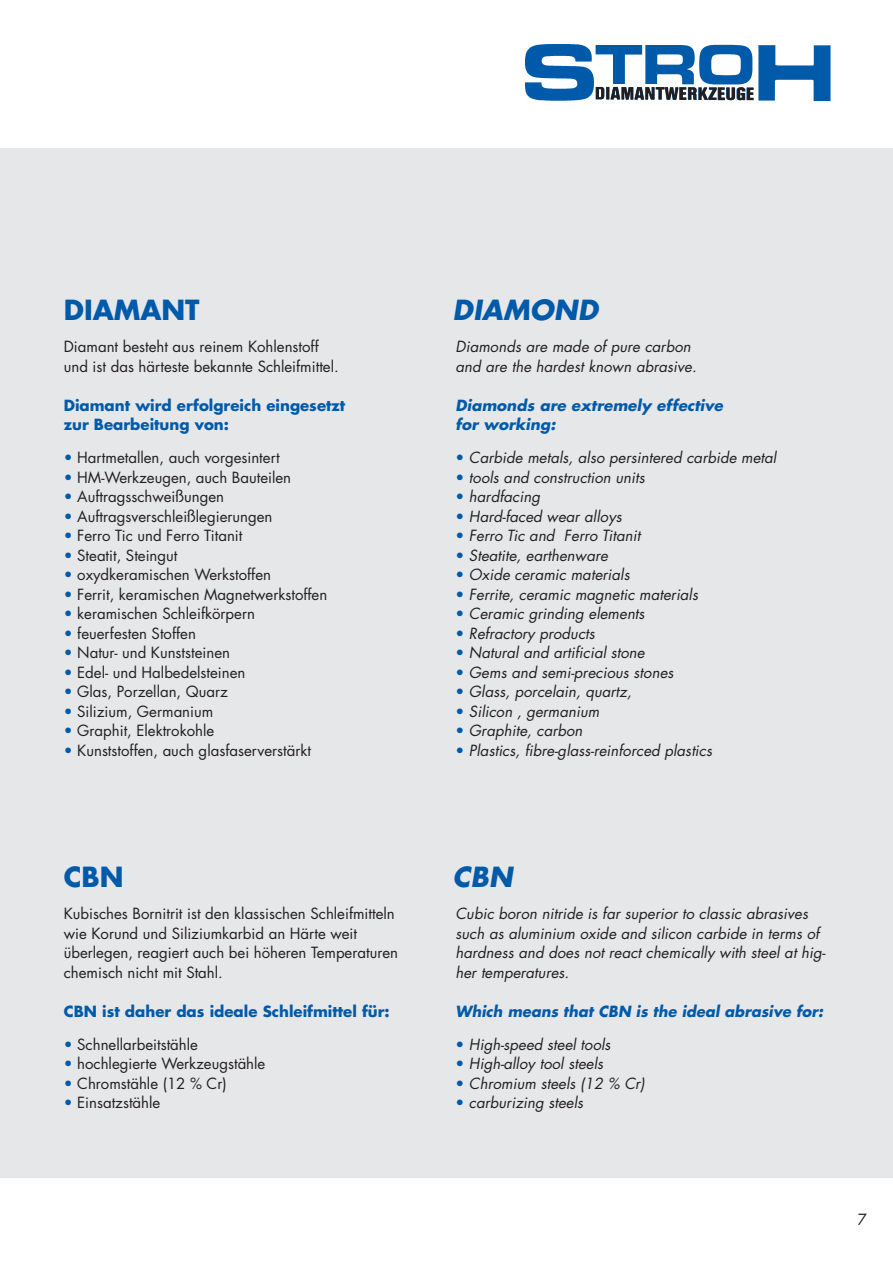
<style>
.page{position:relative;width:893px;height:1263px;background:#fff}
.page>*{position:absolute;margin:0;border:0;box-sizing:border-box;transform-origin:0 0}
.t1{font:700 27px "Futura";color:#005aaa}
.t2{font:italic 700 27px "Futura";color:#005aaa}
.t3{font:15px/19.5px "Futura";color:#231f20}
.t4{font:italic 15px/19.5px "Futura";letter-spacing:.005em;color:#231f20}
.t5{font:700 15px/19.5px "Futura";color:#005aaa}
.t6{font:italic 700 15px/19.5px "Futura";letter-spacing:.005em;color:#005aaa}
.s1{color:#005aaa}
.s2{font-style:normal;color:#005aaa}
</style>
<div class="page">
<div style="left:0;top:149px;width:893px;height:1029px;background:#e6e7e8"></div>
<img style="left:525px;top:44px;width:306px;height:58px">
<img style="left:595px;top:86px;width:160px;height:16px">
<h1 class="t1" style="left:64px;top:298px;width:137px">DIAMANT</h1>
<h1 class="t2" style="left:453px;top:298px;width:152px">DIAMOND</h1>
<p class="t3" style="left:64px;top:338px;width:276px">Diamant besteht aus reinem Kohlenstoff und ist das härteste bekannte Schleifmittel.</p>
<p class="t5" style="left:64px;top:396px;width:283px">Diamant wird erfolgreich eingesetzt zur Bearbeitung von:</p>
<p class="t3" style="left:64px;top:449px;width:217px"><span class="s1">•</span> Hartmetallen, auch vorgesintert</p>
<p class="t3" style="left:64px;top:469px;width:229px"><span class="s1">•</span> HM-Werkzeugen, auch Bauteilen</p>
<p class="t3" style="left:64px;top:488px;width:162px"><span class="s1">•</span> Auftragsschweißungen</p>
<p class="t3" style="left:64px;top:508px;width:210px"><span class="s1">•</span> Auftragsverschleißlegierungen</p>
<p class="t3" style="left:64px;top:527px;width:180px"><span class="s1">•</span> Ferro Tic und Ferro Titanit</p>
<p class="t3" style="left:64px;top:547px;width:115px"><span class="s1">•</span> Steatit, Steingut</p>
<p class="t3" style="left:64px;top:566px;width:209px"><span class="s1">•</span> oxydkeramischen Werkstoffen</p>
<p class="t3" style="left:64px;top:586px;width:265px"><span class="s1">•</span> Ferrit, keramischen Magnetwerkstoffen</p>
<p class="t3" style="left:64px;top:605px;width:193px"><span class="s1">•</span> keramischen Schleifkörpern</p>
<p class="t3" style="left:64px;top:625px;width:134px"><span class="s1">•</span> feuerfesten Stoffen</p>
<p class="t3" style="left:64px;top:644px;width:168px"><span class="s1">•</span> Natur- und Kunststeinen</p>
<p class="t3" style="left:64px;top:664px;width:183px"><span class="s1">•</span> Edel- und Halbedelsteinen</p>
<p class="t3" style="left:64px;top:683px;width:166px"><span class="s1">•</span> Glas, Porzellan, Quarz</p>
<p class="t3" style="left:64px;top:703px;width:151px"><span class="s1">•</span> Silizium, Germanium</p>
<p class="t3" style="left:64px;top:722px;width:152px"><span class="s1">•</span> Graphit, Elektrokohle</p>
<p class="t3" style="left:64px;top:742px;width:249px"><span class="s1">•</span> Kunststoffen, auch glasfaserverstärkt</p>
<p class="t4" style="left:455px;top:338px;width:245px">Diamonds are made of pure carbon and are the hardest known abrasive.</p>
<p class="t6" style="left:455px;top:396px;width:272px">Diamonds are extremely effective for working:</p>
<p class="t4" style="left:455px;top:449px;width:325px"><span class="s2">•</span> Carbide metals, also persintered carbide metal</p>
<p class="t4" style="left:455px;top:469px;width:193px"><span class="s2">•</span> tools and construction units</p>
<p class="t4" style="left:455px;top:488px;width:89px"><span class="s2">•</span> hardfacing</p>
<p class="t4" style="left:455px;top:508px;width:170px"><span class="s2">•</span> Hard-faced wear alloys</p>
<p class="t4" style="left:455px;top:527px;width:189px"><span class="s2">•</span> Ferro Tic and Ferro Titanit</p>
<p class="t4" style="left:455px;top:547px;width:156px"><span class="s2">•</span> Steatite, earthenware</p>
<p class="t4" style="left:455px;top:566px;width:178px"><span class="s2">•</span> Oxide ceramic materials</p>
<p class="t4" style="left:455px;top:586px;width:247px"><span class="s2">•</span> Ferrite, ceramic magnetic materials</p>
<p class="t4" style="left:455px;top:605px;width:193px"><span class="s2">•</span> Ceramic grinding elements</p>
<p class="t4" style="left:455px;top:625px;width:143px"><span class="s2">•</span> Refractory products</p>
<p class="t4" style="left:455px;top:644px;width:193px"><span class="s2">•</span> Natural and artificial stone</p>
<p class="t4" style="left:455px;top:664px;width:222px"><span class="s2">•</span> Gems and semi-precious stones</p>
<p class="t4" style="left:455px;top:683px;width:180px"><span class="s2">•</span> Glass, porcelain, quartz,</p>
<p class="t4" style="left:455px;top:703px;width:148px"><span class="s2">•</span> Silicon , germanium</p>
<p class="t4" style="left:455px;top:722px;width:131px"><span class="s2">•</span> Graphite, carbon</p>
<p class="t4" style="left:455px;top:742px;width:261px"><span class="s2">•</span> Plastics, fibre-glass-reinforced plastics</p>
<h1 class="t1" style="left:64px;top:865px;width:61px">CBN</h1>
<h1 class="t2" style="left:453px;top:865px;width:66px">CBN</h1>
<p class="t3" style="left:64px;top:905px;width:336px">Kubisches Bornitrit ist den klassischen Schleifmitteln wie Korund und Siliziumkarbid an Härte weit überlegen, reagiert auch bei höheren Temperaturen chemisch nicht mit Stahl.</p>
<p class="t5" style="left:64px;top:1002px;width:327px">CBN ist daher das ideale Schleifmittel für:</p>
<p class="t3" style="left:64px;top:1036px;width:136px"><span class="s1">•</span> Schnellarbeitstähle</p>
<p class="t3" style="left:64px;top:1055px;width:203px"><span class="s1">•</span> hochlegierte Werkzeugstähle</p>
<p class="t3" style="left:64px;top:1075px;width:164px"><span class="s1">•</span> Chromstähle (12 % Cr)</p>
<p class="t3" style="left:64px;top:1094px;width:98px"><span class="s1">•</span> Einsatzstähle</p>
<p class="t4" style="left:455px;top:905px;width:374px">Cubic boron nitride is far superior to classic abrasives such as aluminium oxide and silicon carbide in terms of hardness and does not react chemically with steel at hig&shy;her temperatures.</p>
<p class="t6" style="left:455px;top:1002px;width:372px">Which means that CBN is the ideal abrasive for:</p>
<p class="t4" style="left:455px;top:1036px;width:159px"><span class="s2">•</span> High-speed steel tools</p>
<p class="t4" style="left:455px;top:1055px;width:152px"><span class="s2">•</span> High-alloy tool steels</p>
<p class="t4" style="left:455px;top:1075px;width:193px"><span class="s2">•</span> Chromium steels (12 % Cr)</p>
<p class="t4" style="left:455px;top:1094px;width:132px"><span class="s2">•</span> carburizing steels</p>
<p class="t3" style="left:858px;top:1211px;width:11px">7</p>
</div>
